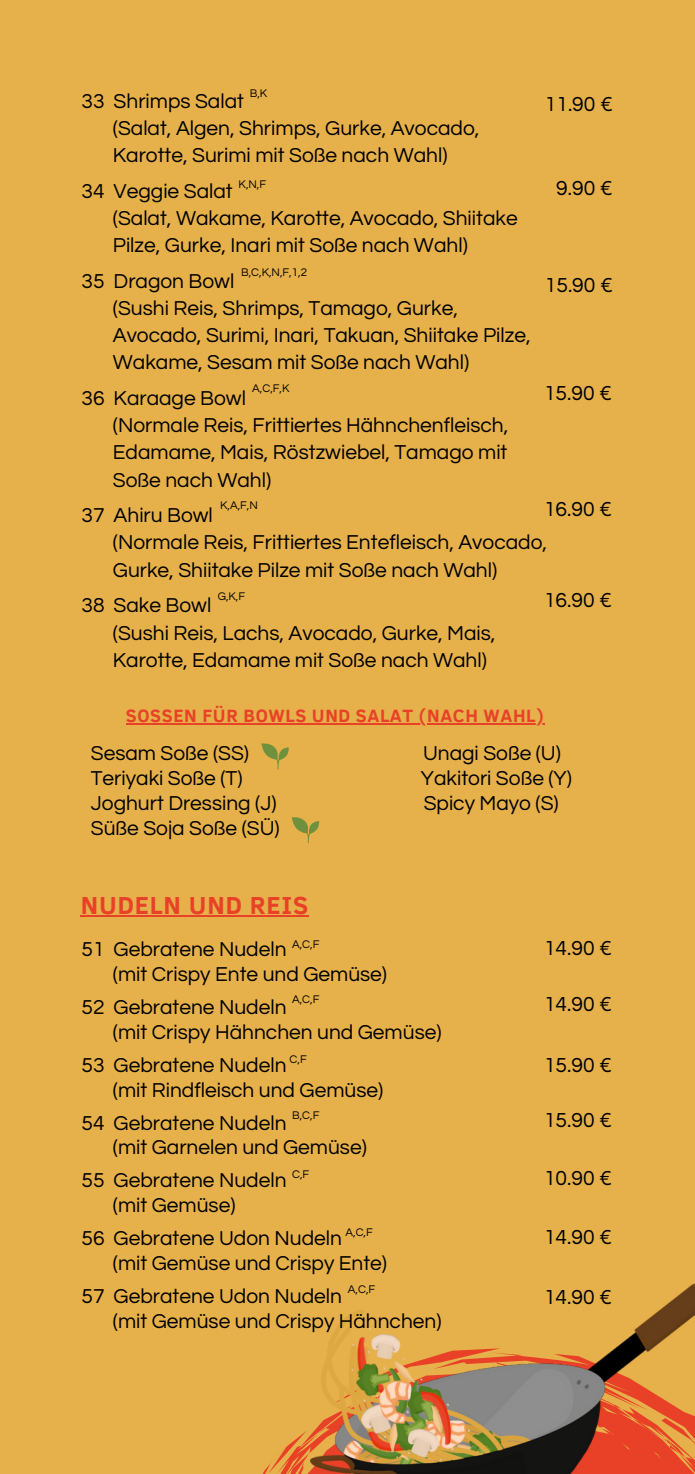
<style>
.page{position:relative;width:695px;height:1474px;background:#fff}
.page>*{position:absolute;margin:0;border:0;box-sizing:border-box;transform-origin:0 0}
.t1{font:700 25.2px "Clear Sans";letter-spacing:.035em;color:#e84127}
.t2{font:21px/27.1px "Questrial";color:#000}
.t3{font:700 18.2px "Clear Sans";letter-spacing:.035em;color:#e84127}
.t4{font:11.55px "Questrial";color:#000}
</style>
<div class="page">
<div style="left:0;top:0;width:694px;height:1474px;background:#e6b04a"></div>
<svg style="left:262px;top:1431px;width:48px;height:43px"></svg>
<svg style="left:261px;top:743px;width:28px;height:26px"></svg>
<svg style="left:291px;top:817px;width:28px;height:26px"></svg>
<img style="left:310px;top:1283px;width:384px;height:191px">
<hr style="left:126px;top:723px;width:418px;height:1px;background:#e84127">
<hr style="left:81px;top:915px;width:228px;height:2px;background:#e84127">
<p class="t4" style="left:250px;top:87px;width:19px">B,K</p>
<h2 class="t2" style="left:113px;top:88px;width:368px;text-indent:-31px">33 Shrimps Salat<br>(Salat, Algen, Shrimps, Gurke, Avocado,<br>Karotte, Surimi mit Soße nach Wahl)</h2>
<h2 class="t2" style="left:113px;top:178px;width:406px;text-indent:-31px">34 Veggie Salat<br>(Salat, Wakame, Karotte, Avocado, Shiitake<br>Pilze, Gurke, Inari mit Soße nach Wahl)</h2>
<p class="t2" style="left:113px;top:268px;width:419px;text-indent:-31px">35 Dragon Bowl<br>(Sushi Reis, Shrimps, Tamago, Gurke, Avocado, Surimi, Inari, Takuan, Shiitake Pilze, Wakame, Sesam mit Soße nach Wahl)</p>
<p class="t2" style="left:113px;top:385px;width:397px;text-indent:-31px">36 Karaage Bowl<br>(Normale Reis, Frittiertes Hähnchenfleisch,<br>Edamame, Mais, Röstzwiebel, Tamago mit<br>Soße nach Wahl)</p>
<p class="t2" style="left:113px;top:502px;width:435px;text-indent:-31px">37 Ahiru Bowl<br>(Normale Reis, Frittiertes Entefleisch, Avocado,<br>Gurke, Shiitake Pilze mit Soße nach Wahl)</p>
<p class="t2" style="left:113px;top:592px;width:384px;text-indent:-31px">38 Sake Bowl<br>(Sushi Reis, Lachs, Avocado, Gurke, Mais,<br>Karotte, Edamame mit Soße nach Wahl)</p>
<h2 class="t2" style="left:544px;top:91px;width:70px">11.90 €</h2>
<p class="t4" style="left:238px;top:178px;width:29px">K,N,F</p>
<h2 class="t2" style="left:556px;top:175px;width:58px">9.90 €</h2>
<h2 class="t4" style="left:241px;top:267px;width:67px">B,C,K,N,F,1,2</h2>
<h2 class="t2" style="left:544px;top:272px;width:70px">15.90 €</h2>
<h2 class="t4" style="left:252px;top:383px;width:39px">A,C,F,K</h2>
<h2 class="t2" style="left:543px;top:380px;width:70px">15.90 €</h2>
<h2 class="t4" style="left:220px;top:499px;width:39px">K,A,F,N</h2>
<h2 class="t2" style="left:543px;top:496px;width:70px">16.90 €</h2>
<p class="t4" style="left:217px;top:590px;width:29px">G,K,F</p>
<h2 class="t2" style="left:543px;top:587px;width:70px">16.90 €</h2>
<p class="t3" style="left:126px;top:702px;width:419px">SOSSEN FÜR BOWLS UND SALAT (NACH WAHL)</p>
<h2 class="t2" style="left:91px;top:740px;width:160px">Sesam Soße (SS)</h2>
<h2 class="t2" style="left:423px;top:740px;width:139px">Unagi Soße (U)</h2>
<h2 class="t2" style="left:91px;top:765px;width:153px">Teriyaki Soße (T)</h2>
<h2 class="t2" style="left:421px;top:765px;width:152px">Yakitori Soße (Y)</h2>
<h2 class="t2" style="left:91px;top:790px;width:187px">Joghurt Dressing (J)</h2>
<h2 class="t2" style="left:423px;top:790px;width:136px">Spicy Mayo (S)</h2>
<h2 class="t2" style="left:91px;top:815px;width:190px">Süße Soja Soße (SÜ)</h2>
<h2 class="t1" style="left:81px;top:887px;width:229px">NUDELN UND REIS</h2>
<h2 class="t4" style="left:292px;top:938px;width:29px">A,C,F</h2>
<p class="t2" style="left:113px;top:937px;width:275px;line-height:24.8px;text-indent:-31px">51 Gebratene Nudeln<br>(mit Crispy Ente und Gemüse)</p>
<h1 class="t2" style="left:113px;top:995px;width:330px;line-height:24.8px;text-indent:-31px">52 Gebratene Nudeln<br>(mit Crispy Hähnchen und Gemüse)</h1>
<h2 class="t2" style="left:113px;top:1053px;width:272px;line-height:24.8px;text-indent:-31px">53 Gebratene Nudeln<br>(mit Rindfleisch und Gemüse)</h2>
<h2 class="t2" style="left:113px;top:1111px;width:255px;line-height:24.8px;text-indent:-31px">54 Gebratene Nudeln<br>(mit Garnelen und Gemüse)</h2>
<h2 class="t2" style="left:113px;top:1168px;width:175px;line-height:24.8px;text-indent:-31px">55 Gebratene Nudeln (mit Gemüse)</h2>
<h2 class="t2" style="left:113px;top:1226px;width:275px;line-height:24.8px;text-indent:-31px">56 Gebratene Udon Nudeln<br>(mit Gemüse und Crispy Ente)</h2>
<h2 class="t2" style="left:113px;top:1284px;width:330px;line-height:24.8px;text-indent:-31px">57 Gebratene Udon Nudeln<br>(mit Gemüse und Crispy Hähnchen)</h2>
<h2 class="t4" style="left:292px;top:994px;width:29px">A,C,F</h2>
<h2 class="t4" style="left:289px;top:1054px;width:19px">C,F</h2>
<h2 class="t4" style="left:292px;top:1110px;width:29px">B,C,F</h2>
<p class="t4" style="left:292px;top:1168px;width:19px">C,F</p>
<h2 class="t4" style="left:345px;top:1227px;width:29px">A,C,F</h2>
<p class="t4" style="left:348px;top:1283px;width:29px">A,C,F</p>
<h2 class="t2" style="left:543px;top:935px;width:70px">14.90 €</h2>
<p class="t2" style="left:543px;top:991px;width:70px">14.90 €</p>
<p class="t2" style="left:543px;top:1052px;width:70px">15.90 €</p>
<p class="t2" style="left:543px;top:1107px;width:70px">15.90 €</p>
<h2 class="t2" style="left:543px;top:1165px;width:70px">10.90 €</h2>
<p class="t2" style="left:543px;top:1224px;width:70px">14.90 €</p>
<p class="t2" style="left:543px;top:1284px;width:70px">14.90 €</p>
</div>
